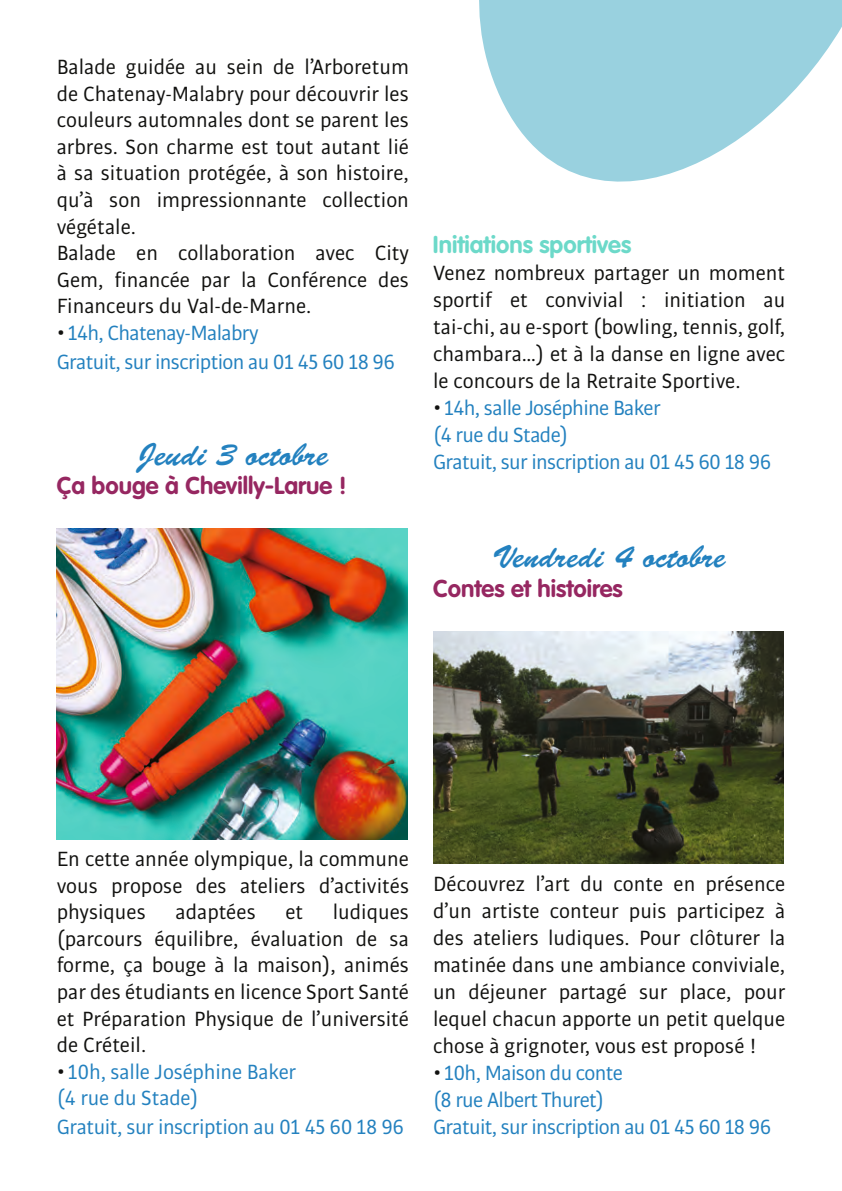
<style>
.page{position:relative;width:842px;height:1191px;background:#fff}
.page>*{position:absolute;margin:0;border:0;box-sizing:border-box;transform-origin:0 0}
.t1{font:32px "Brush Script Std";color:#2381bf}
.t2{font:700 24px "VAG Rounded Std";color:#962761}
.t3{font:700 24px "VAG Rounded Std";color:#6cd9c9}
.t4{font:22px/26.6px "Bulo";color:#11110f;text-align:justify}
.t5{font:22px "Bulo";letter-spacing:-.03em;color:#2381bf}
.t6{font:22px "Bulo";letter-spacing:-.01em;color:#2381bf}
.s1{color:#11110f}
</style>
<div class="page">
<img style="left:57px;top:528px;width:350px;height:311px">
<img style="left:433px;top:632px;width:350px;height:231px">
<svg style="left:479px;top:0;width:363px;height:182px;fill:#99d1df"></svg>
<p class="t4" style="left:57px;top:53px;width:354px">Balade guidée au sein de l’Arboretum de Chatenay-Malabry pour découvrir les couleurs automnales dont se parent les arbres. Son charme est tout autant lié à sa situation protégée, à son histoire, qu’à son impressionnante collection végétale.</p>
<p class="t4" style="left:57px;top:239px;width:354px">Balade en collaboration avec City Gem, financée par la Conférence des Financeurs du Val-de-Marne.</p>
<p class="t5" style="left:57px;top:319px;width:203px"><span class="s1">•</span> 14h, Chatenay-Malabry</p>
<p class="t5" style="left:57px;top:348px;width:340px">Gratuit, sur inscription au 01 45 60 18 96</p>
<p class="t1" style="left:137px;top:437px;width:193px">Jeudi 3 octobre</p>
<p class="t2" style="left:57px;top:472px;width:292px">Ça bouge à Chevilly-Larue !</p>
<p class="t3" style="left:433px;top:230px;width:200px">Initiations sportives</p>
<p class="t4" style="left:433px;top:259px;width:354px">Venez nombreux partager un moment sportif et convivial : initiation au tai-chi, au e-sport (bowling, tennis, golf, chambara…) et à la danse en ligne avec le concours de la Retraite Sportive.</p>
<p class="t5" style="left:433px;top:394px;width:229px"><span class="s1">•</span> 14h, salle Joséphine Baker</p>
<p class="t5" style="left:433px;top:421px;width:137px">(4 rue du Stade)</p>
<p class="t5" style="left:433px;top:448px;width:340px">Gratuit, sur inscription au 01 45 60 18 96</p>
<p class="t1" style="left:492px;top:539px;width:235px">Vendredi 4 octobre</p>
<p class="t2" style="left:433px;top:574px;width:191px">Contes et histoires</p>
<p class="t4" style="left:57px;top:845px;width:354px">En cette année olympique, la commune vous propose des ateliers d’activités physiques</p>
<p class="t4" style="left:57px;top:898px;width:354px;text-indent:276px">ludiques (parcours équilibre, évaluation de sa forme, ça bouge à la maison), animés par des étudiants en licence Sport Santé et Préparation Physique de l’université de Créteil.</p>
<p class="t6" style="left:57px;top:1058px;width:241px"><span class="s1">•</span> 10h, salle Joséphine Baker</p>
<p class="t6" style="left:57px;top:1084px;width:143px">(4 rue du Stade)</p>
<p class="t5" style="left:57px;top:1113px;width:349px">Gratuit, sur inscription au 01 45 60 18 96</p>
<p class="t4" style="left:175px;top:898px;width:82px">adaptées</p>
<p class="t4" style="left:285px;top:898px;width:19px">et</p>
<p class="t4" style="left:433px;top:869px;width:354px">Découvrez l’art du conte en présence d’un artiste conteur puis participez à des ateliers ludiques. Pour clôturer la matinée dans une ambiance conviviale, un déjeuner partagé sur place, pour lequel chacun apporte un petit quelque chose à grignoter, vous est proposé !</p>
<p class="t5" style="left:433px;top:1059px;width:191px"><span class="s1">•</span> 10h, Maison du conte</p>
<p class="t5" style="left:433px;top:1086px;width:173px">(8 rue Albert Thuret)</p>
<p class="t5" style="left:433px;top:1113px;width:340px">Gratuit, sur inscription au 01 45 60 18 96</p>
</div>
